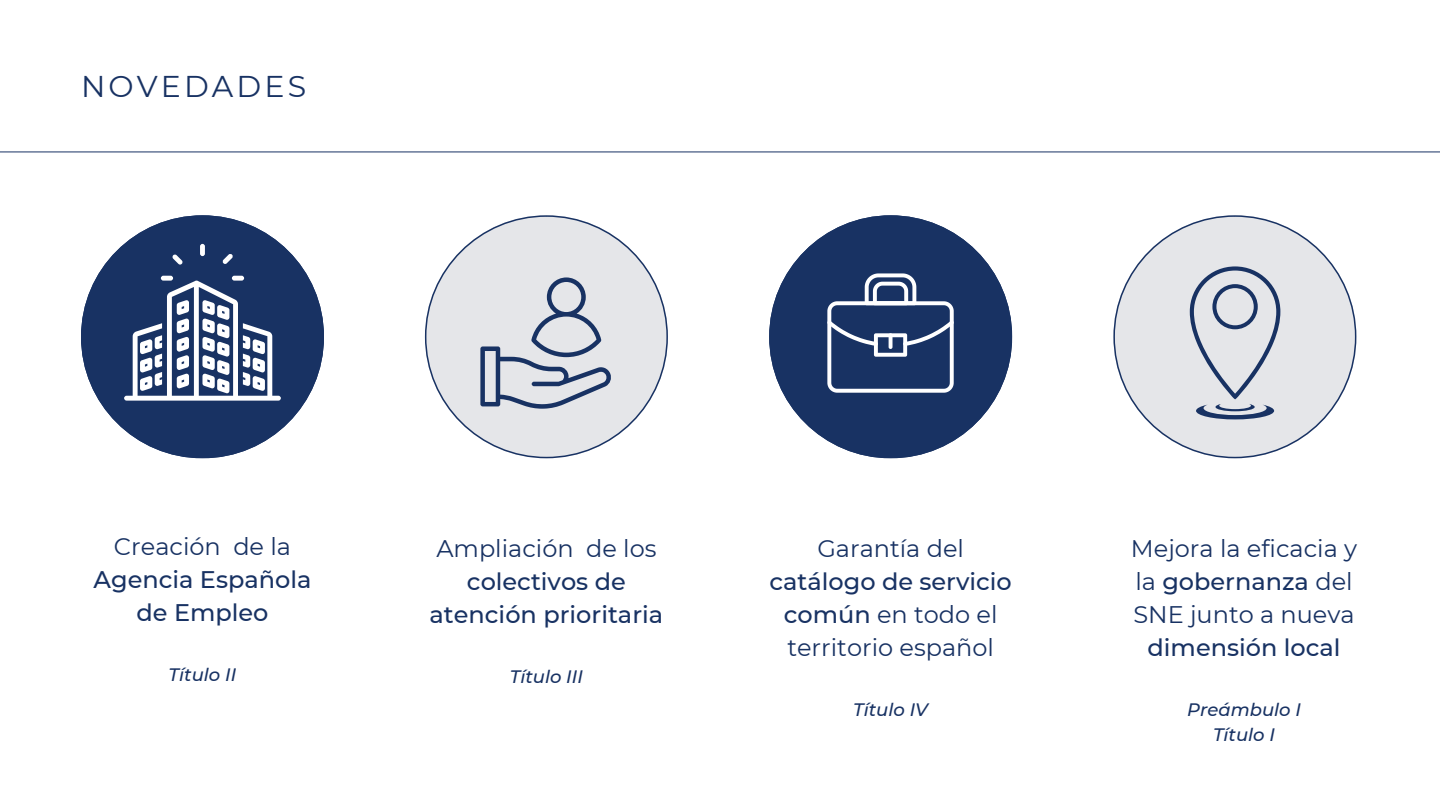
<style>
.page{position:relative;width:1440px;height:810px;background:#fff}
.page>*{position:absolute;margin:0;border:0;box-sizing:border-box;transform-origin:0 0}
.t1{font:30px "Montserrat";letter-spacing:.105em;color:#183263}
.t2{font:24px/33px "Montserrat";color:#183263;text-align:center}
.t3{font:500 24px/33px "Montserrat";color:#183263;text-align:center}
.t4{font:italic 500 18px/24.8px "Montserrat";color:#183263;text-align:center}
.s1{font-weight:500}
</style>
<div class="page">
<hr style="left:0;top:152px;width:1440px;height:1px;background:#183263">
<svg style="left:81px;top:215px;width:243px;height:243px"></svg>
<svg style="left:124px;top:281px;width:157px;height:120px"></svg>
<div style="left:200px;top:244px;width:5px;height:12px;background:#fff;border-radius:2px"></div>
<svg style="left:222px;top:254px;width:11px;height:10px"></svg>
<div style="left:232px;top:276px;width:12px;height:5px;background:#fff;border-radius:2px"></div>
<div style="left:161px;top:276px;width:12px;height:5px;background:#fff;border-radius:2px"></div>
<svg style="left:172px;top:254px;width:11px;height:11px"></svg>
<svg style="left:769px;top:215px;width:243px;height:243px"></svg>
<svg style="left:827px;top:273px;width:127px;height:120px"></svg>
<svg style="left:425px;top:215px;width:243px;height:243px"></svg>
<svg style="left:480px;top:277px;width:132px;height:132px;background:#bfc5d0"></svg>
<svg style="left:1113px;top:215px;width:243px;height:243px"></svg>
<svg style="left:1190px;top:266px;width:90px;height:153px;background:#c1c6d1"></svg>
<p class="t1" style="left:81px;top:68px;width:227px">NOVEDADES</p>
<p class="t2" style="left:114px;top:530px;width:179px">Creación de la</p>
<p class="t3" style="left:94px;top:563px;width:219px">Agencia Española de Empleo</p>
<p class="t4" style="left:169px;top:662px;width:69px">Título II</p>
<p class="t2" style="left:436px;top:532px;width:222px">Ampliación de los</p>
<p class="t3" style="left:430px;top:565px;width:235px">colectivos de atención prioritaria</p>
<p class="t4" style="left:510px;top:665px;width:75px">Título III</p>
<p class="t2" style="left:817px;top:532px;width:148px">Garantía del</p>
<p class="t2" style="left:770px;top:565px;width:244px"><span class="s1">catálogo de servicio común</span> en todo el territorio español</p>
<p class="t4" style="left:853px;top:698px;width:76px">Título IV</p>
<p class="t2" style="left:1131px;top:532px;width:228px;text-align:left">Mejora la eficacia y la <span class="s1">gobernanza</span> del<br>SNE junto a nueva</p>
<p class="t3" style="left:1148px;top:631px;width:194px">dimensión local</p>
<p class="t4" style="left:1187px;top:698px;width:116px">Preámbulo I<br>Título I</p>
</div>
